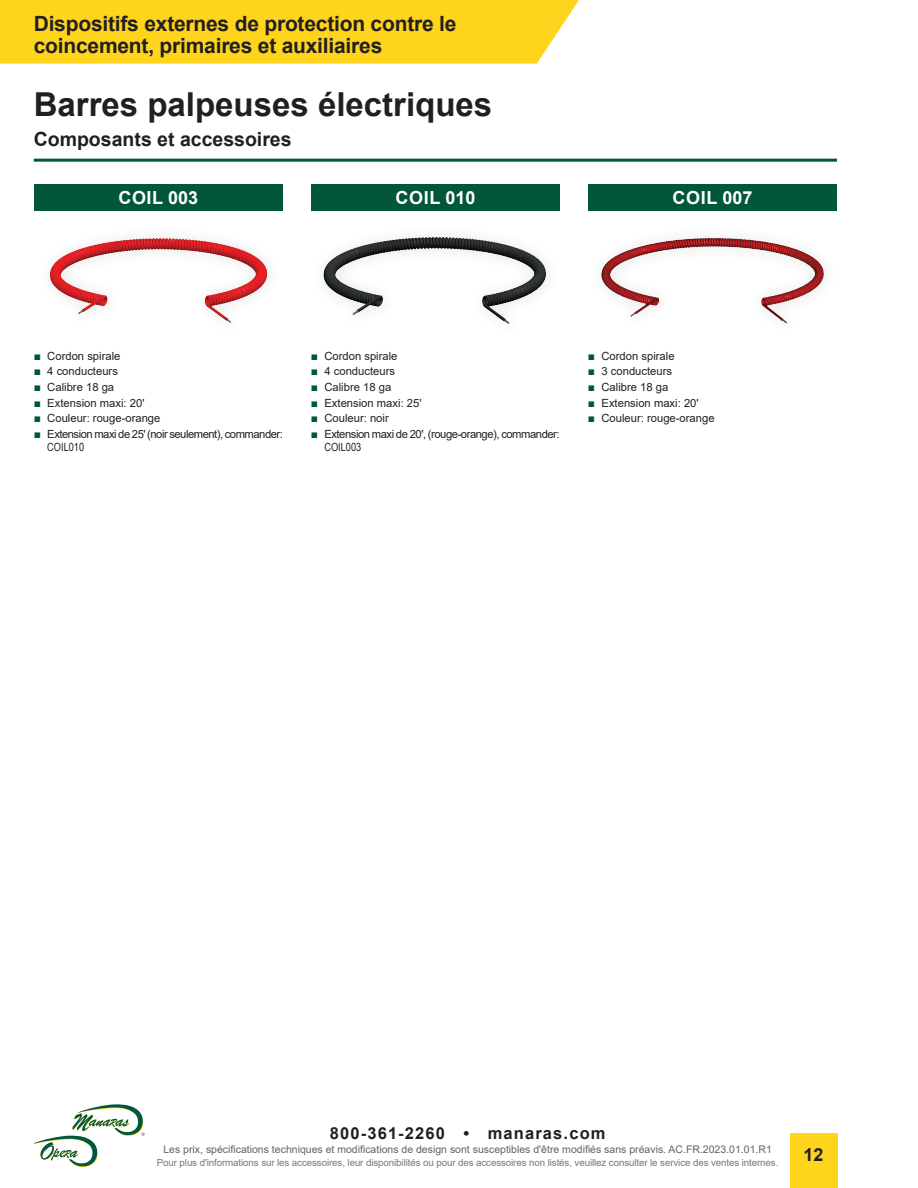
<style>
.page{position:relative;width:918px;height:1188px;background:#fff}
.page>*{position:absolute;margin:0;border:0;box-sizing:border-box;transform-origin:0 0}
.t1{font:700 33px "Arial";color:#231f20}
.t2{font:700 21px/22.5px "Arial";letter-spacing:-.01em;color:#231f20}
.t3{font:700 19.5px "Arial";color:#231f20}
.t4{font:700 18px "Arial";letter-spacing:.035em;color:#fff}
.t5{font:700 18px "Arial";color:#231f20}
.t6{font:700 16.5px "Arial";letter-spacing:.07em;color:#231f20}
.t7{font:11.25px "Arial";color:#231f20}
.t8{font:11.25px "Arial";letter-spacing:-.04em;color:#231f20}
.t9{font:11.25px "Arial";letter-spacing:-.045em;color:#231f20}
.t10{font:11.25px "Arial Narrow";color:#231f20}
.t11{font:10.5px "Arial";color:#636366}
.t12{font:9.75px "Arial";letter-spacing:-.01em;color:#76787b}
.s1{font-size:12px;color:#00573c}
</style>
<div class="page">
<hr style="left:34px;top:159px;width:803px;height:3px;background:#00573c">
<div style="left:0;top:0;width:579px;height:64px;background:#fed41d"></div>
<div style="left:790px;top:1133px;width:47px;height:55px;background:#fed41d"></div>
<svg style="left:34px;top:1104px;width:111px;height:63px"></svg>
<div style="left:36px;top:224px;width:246px;height:113px;background:#231f20;opacity:.1"></div>
<img style="left:135px;top:238px;width:22px;height:2px">
<div style="left:310px;top:223px;width:251px;height:116px;background:#231f20;opacity:.1"></div>
<svg style="left:424px;top:237px;width:22px;height:1px"></svg>
<div style="left:588px;top:224px;width:251px;height:114px;background:#231f20;opacity:.1"></div>
<svg style="left:706px;top:238px;width:16px;height:1px"></svg>
<div style="left:34px;top:184px;width:249px;height:27px;background:#00573c"></div>
<div style="left:588px;top:184px;width:249px;height:27px;background:#00573c"></div>
<div style="left:311px;top:184px;width:249px;height:27px;background:#00573c"></div>
<h2 class="t2" style="left:34px;top:13px;width:424px">Dispositifs externes de protection contre le coincement, primaires et auxiliaires</h2>
<h1 class="t1" style="left:34px;top:81px;width:460px">Barres palpeuses électriques</h1>
<h3 class="t3" style="left:34px;top:125px;width:259px">Composants et accessoires</h3>
<h3 class="t4" style="left:118px;top:185px;width:81px">COIL 003</h3>
<h3 class="t4" style="left:395px;top:185px;width:81px">COIL 010</h3>
<h3 class="t4" style="left:673px;top:185px;width:81px">COIL 007</h3>
<p class="t7" style="left:34px;top:348px;width:88px"><span class="s1">■</span> Cordon spirale</p>
<p class="t7" style="left:34px;top:364px;width:86px"><span class="s1">■</span> 4 conducteurs</p>
<p class="t7" style="left:34px;top:379px;width:82px"><span class="s1">■</span> Calibre 18 ga</p>
<p class="t7" style="left:34px;top:395px;width:112px"><span class="s1">■</span> Extension maxi: 20'</p>
<p class="t7" style="left:34px;top:411px;width:128px"><span class="s1">■</span> Couleur: rouge-orange</p>
<p class="t9" style="left:34px;top:426px;width:251px"><span class="s1">■</span> Extension maxi de 25' (noir seulement), commander:</p>
<p class="t10" style="left:47px;top:439px;width:38px">COIL010</p>
<p class="t7" style="left:311px;top:348px;width:88px"><span class="s1">■</span> Cordon spirale</p>
<p class="t7" style="left:311px;top:364px;width:86px"><span class="s1">■</span> 4 conducteurs</p>
<p class="t7" style="left:311px;top:379px;width:82px"><span class="s1">■</span> Calibre 18 ga</p>
<p class="t7" style="left:311px;top:395px;width:112px"><span class="s1">■</span> Extension maxi: 25'</p>
<p class="t7" style="left:311px;top:411px;width:79px"><span class="s1">■</span> Couleur: noir</p>
<p class="t8" style="left:311px;top:426px;width:250px"><span class="s1">■</span> Extension maxi de 20', (rouge-orange), commander:</p>
<p class="t10" style="left:324px;top:439px;width:38px">COIL003</p>
<p class="t7" style="left:588px;top:348px;width:88px"><span class="s1">■</span> Cordon spirale</p>
<p class="t7" style="left:588px;top:364px;width:86px"><span class="s1">■</span> 3 conducteurs</p>
<p class="t7" style="left:588px;top:379px;width:82px"><span class="s1">■</span> Calibre 18 ga</p>
<p class="t7" style="left:588px;top:395px;width:112px"><span class="s1">■</span> Extension maxi: 20'</p>
<p class="t7" style="left:588px;top:411px;width:128px"><span class="s1">■</span> Couleur: rouge-orange</p>
<h3 class="t6" style="left:330px;top:1122px;width:277px">800-361-2260 • manaras.com</h3>
<p class="t11" style="left:163px;top:1142px;width:610px">Les prix, spécifications techniques et modifications de design sont susceptibles d'être modifiés sans préavis. AC.FR.2023.01.01.R1</p>
<p class="t12" style="left:157px;top:1156px;width:623px">Pour plus d'informations sur les accessoires, leur disponibilités ou pour des accessoires non listés, veuillez consulter le service des ventes internes.</p>
<h3 class="t5" style="left:803px;top:1142px;width:22px">12</h3>
</div>
